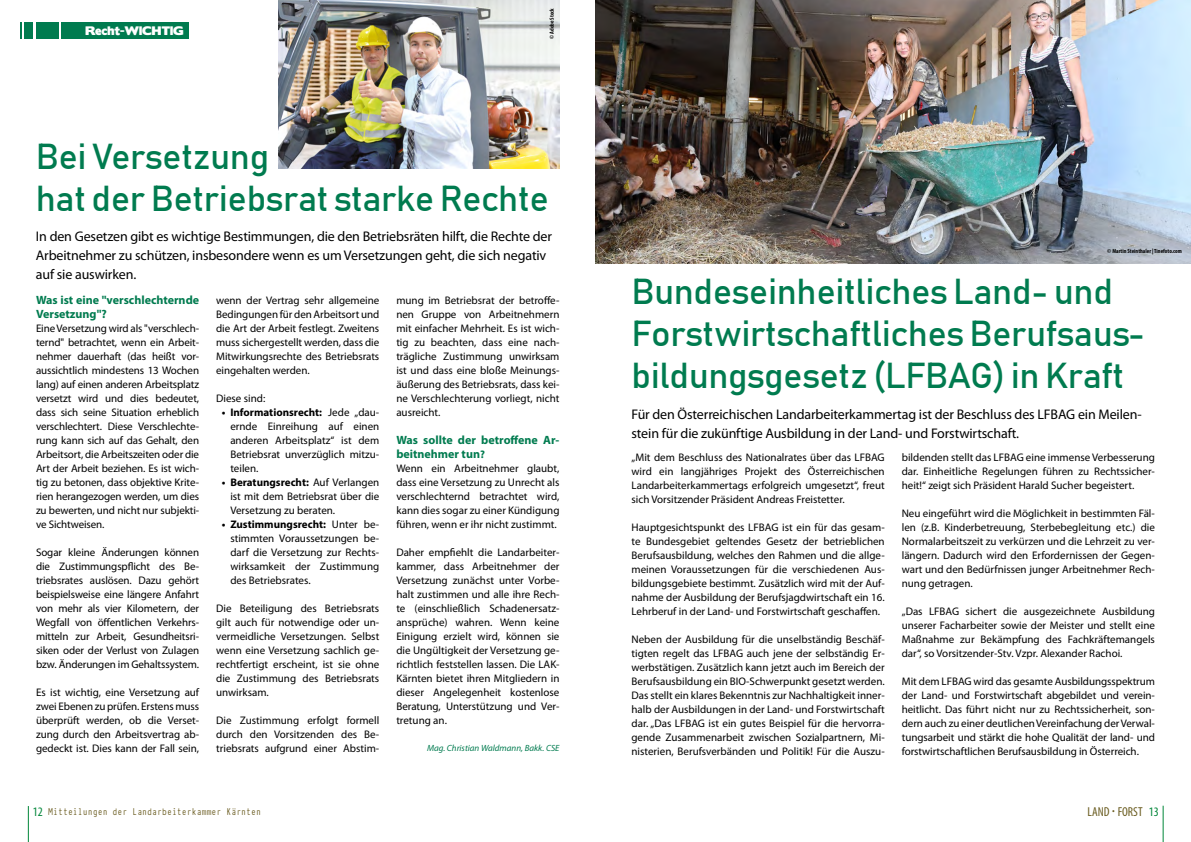
<style>
.page{position:relative;width:1191px;height:842px;background:#fff}
.page>*{position:absolute;margin:0;border:0;box-sizing:border-box;transform-origin:0 0}
.t1{font:36px/42px "Bahnschrift";letter-spacing:-.01em;color:#007b4f}
.t2{font:14px/19px "Myriad Pro";letter-spacing:-.01em;color:#000}
.t3{font:condensed 13px "Myriad Pro";color:#6a5c20}
.t4{font:700 12px/14px "Myriad Pro";color:#007b4f}
.t5{font:11px/14px "Myriad Pro";color:#000;text-align:justify}
.t6{font:11px "Typewriter Condensed";color:#6a5c20}
.t7{font:11px "Boris Black Bloxx";color:#fff}
.t8{font:italic 9px "Myriad Pro";color:#007b4f}
.t9{font:700 condensed 6px "Myriad Pro";color:#000}
.s1{font-size:11px}
.s2{font-weight:700}
.s3{font-family:"Myriad Pro";font-stretch:condensed;font-size:13px;color:#008639}
.s4{color:#008639}
</style>
<div class="page">
<div style="left:61px;top:22px;width:128px;height:17px;background:#007b4f"></div>
<div style="left:36px;top:22px;width:23px;height:17px;background:#007b4f"></div>
<div style="left:24px;top:22px;width:9px;height:17px;background:#007b4f"></div>
<svg style="left:20px;top:22px;width:2px;height:17px"></svg>
<hr style="left:28px;top:806px;width:1px;height:36px;background:#008639">
<hr style="left:1162px;top:806px;width:1px;height:36px;background:#008639">
<img style="left:595px;top:0;width:596px;height:263px">
<img style="left:278px;top:0;width:281px;height:169px">
<p class="t7" style="left:85px;top:22px;width:100px">Recht-WICHTIG</p>
<p class="t9" style="left:548px;top:39px;width:32px;rotate:-90deg">© Adobe Stock</p>
<h1 class="t1" style="left:36px;top:134px;width:514px">Bei Versetzung<br>hat der Betriebsrat starke Rechte</h1>
<p class="t2" style="left:36px;top:227px;width:518px">In den Gesetzen gibt es wichtige Bestimmungen, die den Betriebsräten hilft, die Rechte der<br>Arbeitnehmer zu schützen, insbesondere wenn es um Versetzungen geht, die sich negativ auf sie auswirken.</p>
<p class="t4" style="left:36px;top:293px;width:165px">Was ist eine "verschlechternde<br>Versetzung"?</p>
<p class="t5" style="left:36px;top:321px;width:165px">Eine Versetzung wird als "verschlech&shy;ternd" betrachtet, wenn ein Arbeit&shy;nehmer dauerhaft (das heißt vor&shy;aussichtlich mindestens 13 Wochen lang) auf einen anderen Arbeitsplatz versetzt wird und dies bedeutet, dass sich seine Situation erheblich verschlechtert. Diese Verschlechte&shy;rung kann sich auf das Gehalt, den Arbeitsort, die Arbeitszeiten oder die Art der Arbeit beziehen. Es ist wich&shy;tig zu betonen, dass objektive Krite&shy;rien herangezogen werden, um dies zu bewerten, und nicht nur subjekti&shy;ve Sichtweisen.</p>
<p class="t5" style="left:36px;top:545px;width:165px">Sogar kleine Änderungen können die Zustimmungspflicht des Be&shy;triebsrates auslösen. Dazu gehört beispielsweise eine längere Anfahrt von mehr als vier Kilometern, der Wegfall von öffentlichen Verkehrs&shy;mitteln zur Arbeit, Gesundheitsri&shy;siken oder der Verlust von Zulagen bzw. Änderungen im Gehaltssystem.</p>
<p class="t5" style="left:36px;top:685px;width:165px">Es ist wichtig, eine Versetzung auf zwei Ebenen zu prüfen. Erstens muss überprüft werden, ob die Verset&shy;zung durch den Arbeitsvertrag ab&shy;gedeckt ist. Dies kann der Fall sein,</p>
<p class="t5" style="left:396px;top:293px;width:165px">mung im Betriebsrat der betroffe&shy;nen Gruppe von Arbeitnehmern mit einfacher Mehrheit. Es ist wich&shy;tig zu beachten, dass eine nach&shy;trägliche Zustimmung unwirksam ist und dass eine bloße Meinungs&shy;äußerung des Betriebsrats, dass kei&shy;ne Verschlechterung vorliegt, nicht ausreicht.</p>
<p class="t4" style="left:396px;top:432px;width:165px">Was sollte der betroffene Ar&shy;beitnehmer tun<span class="s1">?</span></p>
<p class="t5" style="left:396px;top:461px;width:165px">Wenn ein Arbeitnehmer glaubt, dass eine Versetzung zu Unrecht als verschlechternd betrachtet wird, kann dies sogar zu einer Kündigung führen, wenn er ihr nicht zustimmt.</p>
<p class="t5" style="left:396px;top:545px;width:165px">Daher empfiehlt die Landarbeiter&shy;kammer, dass Arbeitnehmer der Versetzung zunächst unter Vorbe&shy;halt zustimmen und alle ihre Rech&shy;te (einschließlich Schadenersatz&shy;ansprüche) wahren. Wenn keine Einigung erzielt wird, können sie die Ungültigkeit der Versetzung ge&shy;richtlich feststellen lassen. Die LAK-Kärnten bietet ihren Mitgliedern in dieser Angelegenheit kostenlose Beratung, Unterstützung und Ver&shy;tretung an.</p>
<p class="t8" style="left:427px;top:742px;width:134px">Mag. Christian Waldmann, Bakk. CSE</p>
<p class="t5" style="left:216px;top:293px;width:165px">wenn der Vertrag sehr allgemeine Bedingungen für den Arbeitsort und die Art der Arbeit festlegt. Zweitens muss sichergestellt werden, dass die Mitwirkungsrechte des Betriebsrats eingehalten werden.</p>
<p class="t5" style="left:216px;top:391px;width:51px">Diese sind:</p>
<p class="t5" style="left:230px;top:405px;width:150px;text-indent:-9px"><span class="s2">• Informationsrecht:</span> Jede „dau&shy;ernde Einreihung auf einen anderen Arbeitsplatz“ ist dem Betriebsrat unverzüglich mitzu&shy;teilen.</p>
<p class="t5" style="left:230px;top:475px;width:150px;text-indent:-9px"><span class="s2">• Beratungsrecht:</span> Auf Verlangen ist mit dem Betriebsrat über die Versetzung zu beraten.</p>
<p class="t5" style="left:230px;top:517px;width:150px;text-indent:-9px"><span class="s2">• Zustimmungsrecht:</span> Unter be&shy;stimmten Voraussetzungen be&shy;darf die Versetzung zur Rechts&shy;wirksamkeit der Zustimmung des Betriebsrates.</p>
<p class="t5" style="left:216px;top:601px;width:165px">Die Beteiligung des Betriebsrats gilt auch für notwendige oder un&shy;vermeidliche Versetzungen. Selbst wenn eine Versetzung sachlich ge&shy;rechtfertigt erscheint, ist sie ohne die Zustimmung des Betriebsrats unwirksam.</p>
<p class="t5" style="left:216px;top:713px;width:165px">Die Zustimmung erfolgt formell durch den Vorsitzenden des Be&shy;triebsrats aufgrund einer Abstim-</p>
<p class="t9" style="left:1107px;top:247px;width:76px">© Martin Steinthaler | Tinefoto.com</p>
<h1 class="t1" style="left:631px;top:269px;width:515px">Bundeseinheitliches Land- und<br>Forstwirtschaftliches Berufsaus&shy;bildungsgesetz (LFBAG) in Kraft</h1>
<p class="t2" style="left:631px;top:404px;width:512px">Für den Österreichischen Landarbeiterkammertag ist der Beschluss des LFBAG ein Meilen&shy;stein für die zukünftige Ausbildung in der Land- und Forstwirtschaft.</p>
<p class="t5" style="left:631px;top:450px;width:255px">„Mit dem Beschluss des Nationalrates über das LFBAG wird ein langjähriges Projekt des Österreichischen Landarbeiterkammertags erfolgreich umgesetzt“, freut sich Vorsitzender Präsident Andreas Freistetter.</p>
<p class="t5" style="left:631px;top:520px;width:255px">Hauptgesichtspunkt des LFBAG ist ein für das gesam&shy;te Bundesgebiet geltendes Gesetz der betrieblichen Berufsausbildung, welches den Rahmen und die allge&shy;meinen Voraussetzungen für die verschiedenen Aus&shy;bildungsgebiete bestimmt. Zusätzlich wird mit der Auf&shy;nahme der Ausbildung der Berufsjagdwirtschaft ein 16.<br>Lehrberuf in der Land- und Forstwirtschaft geschaffen.</p>
<p class="t5" style="left:631px;top:632px;width:255px">Neben der Ausbildung für die unselbständig Beschäf&shy;tigten regelt das LFBAG auch jene der selbständig Er&shy;werbstätigen. Zusätzlich kann jetzt auch im Bereich der Berufsausbildung ein BIO-Schwerpunkt gesetzt werden.<br>Das stellt ein klares Bekenntnis zur Nachhaltigkeit inner&shy;halb der Ausbildungen in der Land- und Forstwirtschaft dar. „Das LFBAG ist ein gutes Beispiel für die hervorra&shy;gende Zusammenarbeit zwischen Sozialpartnern, Mi&shy;nisterien, Berufsverbänden und Politik! Für die Auszu-</p>
<p class="t5" style="left:901px;top:450px;width:255px">bildenden stellt das LFBAG eine immense Verbesserung dar. Einheitliche Regelungen führen zu Rechtssicher&shy;heit!“ zeigt sich Präsident Harald Sucher begeistert.</p>
<p class="t5" style="left:901px;top:506px;width:255px">Neu eingeführt wird die Möglichkeit in bestimmten Fäl&shy;len (z.B. Kinderbetreuung, Sterbebegleitung etc.) die Normalarbeitszeit zu verkürzen und die Lehrzeit zu ver&shy;längern. Dadurch wird den Erfordernissen der Gegen&shy;wart und den Bedürfnissen junger Arbeitnehmer Rech&shy;nung getragen.</p>
<p class="t5" style="left:901px;top:604px;width:255px">„Das LFBAG sichert die ausgezeichnete Ausbildung unserer Facharbeiter sowie der Meister und stellt eine Maßnahme zur Bekämpfung des Fachkräftemangels dar“, so Vorsitzender-Stv. Vzpr. Alexander Rachoi.</p>
<p class="t5" style="left:901px;top:674px;width:255px">Mit dem LFBAG wird das gesamte Ausbildungsspektrum der Land- und Forstwirtschaft abgebildet und verein&shy;heitlicht. Das führt nicht nur zu Rechtssicherheit, son&shy;dern auch zu einer deutlichen Vereinfachung der Verwal&shy;tungsarbeit und stärkt die hohe Qualität der land- und forstwirtschaftlichen Berufsausbildung in Österreich.</p>
<p class="t6" style="left:33px;top:804px;width:230px"><span class="s3">12</span> Mitteilungen der Landarbeiterkammer Kärnten</p>
<p class="t3" style="left:1087px;top:804px;width:73px">LAND FORST <span class="s4">13</span></p>
</div>
